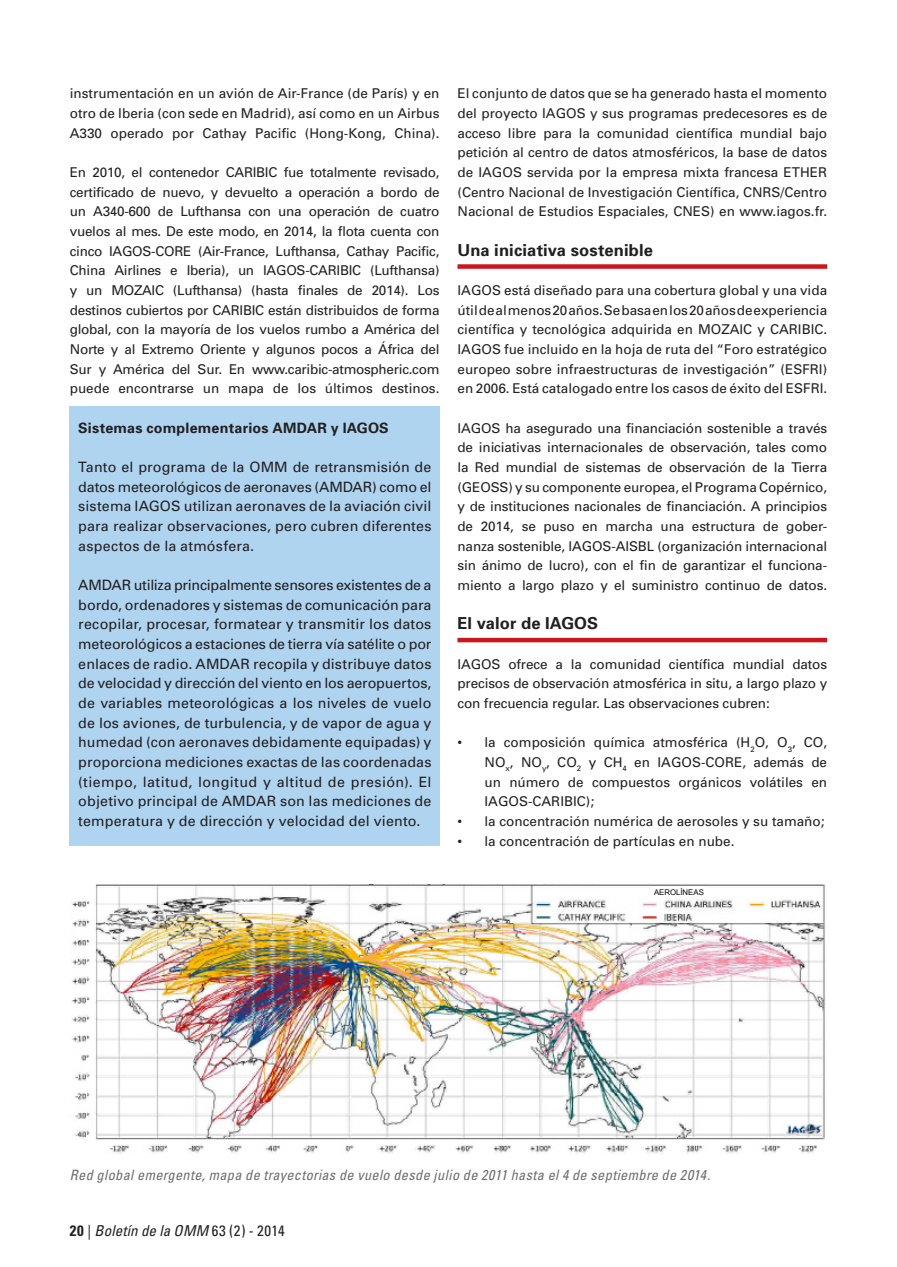
<style>
.page{position:relative;width:897px;height:1267px;background:#fff}
.page>*{position:absolute;margin:0;border:0;box-sizing:border-box;transform-origin:0 0}
.Subtitle_1__dark_col{font:700 16.5px "Univers";letter-spacing:.01em;color:#231f20}
.t1{font:italic condensed 15px "Univers";letter-spacing:.01em;color:#231f20}
.Standard_text{font:14.25px/19.6px "Univers";letter-spacing:.01em;color:#231f20;text-align:justify}
.t2{font:italic condensed 14.25px "Univers";letter-spacing:.025em;color:#6c6d70}
.Standard_text-2{font:700 14.25px "Univers";letter-spacing:.015em;color:#231f20}
.t3{font:13.5px/19.6px "Univers";color:#231f20;text-align:justify}
.t4{font:7.8px "Arial";color:#000}
.s1{font-weight:700;font-style:normal}
.s2{font-style:normal}
</style>
<div class="page">
<div style="left:457px;top:264px;width:370px;height:5px;background:#cd151d"></div>
<div style="left:457px;top:637px;width:370px;height:5px;background:#cd151d"></div>
<img style="left:71px;top:884px;width:755px;height:270px">
<div style="left:652px;top:887px;width:53px;height:11px;background:#fff"></div>
<div style="left:70px;top:406px;width:370px;height:440px;background:#afd4f0"></div>
<p class="t3" style="left:70px;top:84px;width:371px">instrumentación en un avión de Air-France (de París) y en otro de Iberia (con sede en Madrid), así como en un Airbus A330 operado por Cathay Pacific (Hong-Kong, China).</p>
<p class="t3" style="left:70px;top:162px;width:371px">En 2010, el contenedor CARIBIC fue totalmente revisado, certificado de nuevo, y devuelto a operación a bordo de un A340-600 de Lufthansa con una operación de cuatro vuelos al mes. De este modo, en 2014, la flota cuenta con cinco IAGOS-CORE (Air-France, Lufthansa, Cathay Pacific, China Airlines e Iberia), un IAGOS-CARIBIC (Lufthansa) y un MOZAIC (Lufthansa) (hasta finales de 2014). Los destinos cubiertos por CARIBIC están distribuidos de forma global, con la mayoría de los vuelos rumbo a América del Norte y al Extremo Oriente y algunos pocos a África del Sur y América del Sur. En www.caribic-atmospheric.com puede encontrarse un mapa de los últimos destinos.</p>
<p class="Standard_text-2" style="left:78px;top:418px;width:312px">Sistemas complementarios AMDAR y IAGOS</p>
<p class="Standard_text" style="left:78px;top:457px;width:354px">Tanto el programa de la OMM de retransmisión de datos meteorológicos de aeronaves (AMDAR) como el sistema IAGOS utilizan aeronaves de la aviación civil para realizar observaciones, pero cubren diferentes aspectos de la atmósfera.</p>
<p class="Standard_text" style="left:78px;top:575px;width:354px">AMDAR utiliza principalmente sensores existentes de a bordo, ordenadores y sistemas de comunicación para recopilar, procesar, formatear y transmitir los datos meteorológicos a estaciones de tierra vía satélite o por enlaces de radio. AMDAR recopila y distribuye datos de velocidad y dirección del viento en los aeropuertos, de variables meteorológicas a los niveles de vuelo de los aviones, de turbulencia, y de vapor de agua y humedad (con aeronaves debidamente equipadas) y proporciona mediciones exactas de las coordenadas (tiempo, latitud, longitud y altitud de presión). El objetivo principal de AMDAR son las mediciones de temperatura y de dirección y velocidad del viento.</p>
<p class="t3" style="left:457px;top:84px;width:371px">El conjunto de datos que se ha generado hasta el momento del proyecto IAGOS y sus programas predecesores es de acceso libre para la comunidad científica mundial bajo petición al centro de datos atmosféricos, la base de datos de IAGOS servida por la empresa mixta francesa ETHER (Centro Nacional de Investigación Científica, CNRS/Centro Nacional de Estudios Espaciales, CNES) en www.iagos.fr.</p>
<p class="Subtitle_1__dark_col" style="left:457px;top:239px;width:197px">Una iniciativa sostenible</p>
<p class="t3" style="left:457px;top:280px;width:371px">IAGOS está diseñado para una cobertura global y una vida útil de al menos 20 años. Se basa en los 20 años de experiencia científica y tecnológica adquirida en MOZAIC y CARIBIC.<br>IAGOS fue incluido en la hoja de ruta del “Foro estratégico europeo sobre infraestructuras de investigación” (ESFRI) en 2006. Está catalogado entre los casos de éxito del ESFRI.</p>
<p class="t3" style="left:457px;top:418px;width:371px">IAGOS ha asegurado una financiación sostenible a través de iniciativas internacionales de observación, tales como la Red mundial de sistemas de observación de la Tierra (GEOSS) y su componente europea, el Programa Copérnico, y de instituciones nacionales de financiación. A principios de 2014, se puso en marcha una estructura de gober&shy;nanza sostenible, IAGOS-AISBL (organización internacional sin ánimo de lucro), con el fin de garantizar el funciona&shy;miento a largo plazo y el suministro continuo de datos.</p>
<p class="Subtitle_1__dark_col" style="left:457px;top:613px;width:142px">El valor de IAGOS</p>
<p class="t3" style="left:457px;top:653px;width:371px">IAGOS ofrece a la comunidad científica mundial datos precisos de observación atmosférica in situ, a largo plazo y con frecuencia regular. Las observaciones cubren:</p>
<p class="t3" style="left:484px;top:732px;width:344px;text-indent:-27px">• la composición química atmosférica (H<sub>2</sub>O, O<sub>3</sub>, CO, NO<sub>x</sub>, NO<sub>y</sub>, CO<sub>2</sub> y CH<sub>4</sub> en IAGOS-CORE, además de un número de compuestos orgánicos volátiles en IAGOS-CARIBIC);</p>
<p class="t3" style="left:457px;top:811px;width:368px">• la concentración numérica de aerosoles y su tamaño;</p>
<p class="t3" style="left:457px;top:830px;width:278px">• la concentración de partículas en nube.</p>
<p class="t4" style="left:654px;top:887px;width:51px">AEROLÍNEAS</p>
<p class="t2" style="left:70px;top:1165px;width:642px">Red global emergente, mapa de trayectorias de vuelo desde julio de 2011 hasta el 4 de septiembre de 2014.</p>
<p class="t1" style="left:70px;top:1220px;width:216px"><span class="s1">20</span> <span class="s2">|</span> Boletín de la OMM <span class="s2">63 (2) - 2014</span></p>
</div>
